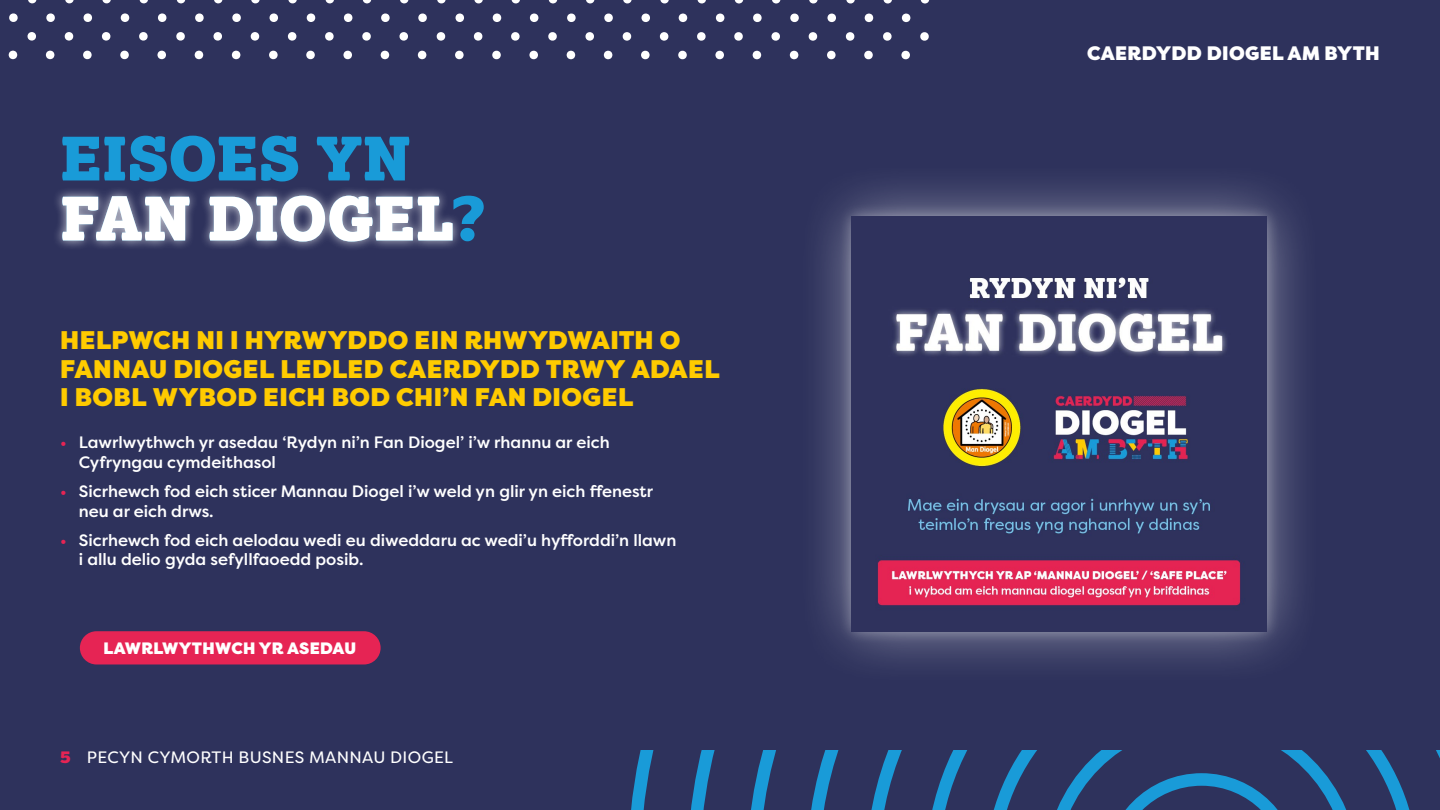
<style>
.page{position:relative;width:1440px;height:810px;background:#2e325c}
.page>*{position:absolute;margin:0;border:0;box-sizing:border-box;transform-origin:0 0}
.t1{font:900 60px/60px "Lexia";letter-spacing:-.015em;color:#199bd8}
.t2{font:900 25.5px/28.5px "Filson Pro";letter-spacing:.015em;color:#ffcb00}
.t3{font:900 19.5px "Filson Pro";letter-spacing:.02em;color:#fff}
.t4{font:500 16.5px/19.8px "Filson Pro";color:#fff}
.t5{font:16.5px "Filson Pro";letter-spacing:.02em;color:#fff}
.t6{font:900 16.5px "Filson Pro";letter-spacing:.02em;color:#fff}
.s1{color:#fff}
.s2{color:#e62454}
.s3{font-weight:900;color:#e62454}
</style>
<div class="page">
<svg style="left:631px;top:750px;width:809px;height:60px"></svg>
<svg style="left:920px;top:32px;width:9px;height:9px"></svg>
<svg style="left:901px;top:50px;width:9px;height:10px"></svg>
<svg style="left:920px;top:0;width:10px;height:4px"></svg>
<svg style="left:901px;top:13px;width:10px;height:10px"></svg>
<svg style="left:883px;top:32px;width:9px;height:9px"></svg>
<svg style="left:864px;top:50px;width:9px;height:10px"></svg>
<svg style="left:883px;top:0;width:9px;height:4px"></svg>
<svg style="left:864px;top:13px;width:10px;height:10px"></svg>
<svg style="left:845px;top:32px;width:10px;height:9px"></svg>
<svg style="left:827px;top:50px;width:9px;height:10px"></svg>
<svg style="left:846px;top:0;width:9px;height:4px"></svg>
<svg style="left:827px;top:13px;width:9px;height:10px"></svg>
<svg style="left:808px;top:32px;width:10px;height:9px"></svg>
<svg style="left:789px;top:50px;width:10px;height:10px"></svg>
<svg style="left:809px;top:0;width:9px;height:4px"></svg>
<svg style="left:790px;top:13px;width:9px;height:10px"></svg>
<svg style="left:771px;top:32px;width:9px;height:9px"></svg>
<svg style="left:752px;top:50px;width:10px;height:10px"></svg>
<svg style="left:772px;top:0;width:9px;height:4px"></svg>
<svg style="left:753px;top:13px;width:9px;height:9px"></svg>
<svg style="left:734px;top:32px;width:9px;height:9px"></svg>
<svg style="left:715px;top:50px;width:9px;height:10px"></svg>
<svg style="left:734px;top:0;width:10px;height:4px"></svg>
<svg style="left:715px;top:13px;width:10px;height:9px"></svg>
<svg style="left:697px;top:32px;width:9px;height:9px"></svg>
<svg style="left:678px;top:50px;width:9px;height:10px"></svg>
<svg style="left:697px;top:0;width:9px;height:4px"></svg>
<svg style="left:678px;top:13px;width:10px;height:9px"></svg>
<svg style="left:659px;top:32px;width:10px;height:9px"></svg>
<svg style="left:641px;top:50px;width:9px;height:10px"></svg>
<svg style="left:660px;top:0;width:9px;height:4px"></svg>
<svg style="left:641px;top:13px;width:9px;height:9px"></svg>
<svg style="left:622px;top:32px;width:10px;height:9px"></svg>
<svg style="left:603px;top:50px;width:10px;height:10px"></svg>
<svg style="left:623px;top:0;width:9px;height:4px"></svg>
<svg style="left:604px;top:13px;width:9px;height:9px"></svg>
<svg style="left:585px;top:32px;width:9px;height:9px"></svg>
<svg style="left:586px;top:0;width:9px;height:4px"></svg>
<svg style="left:567px;top:13px;width:9px;height:9px"></svg>
<svg style="left:548px;top:0;width:10px;height:4px"></svg>
<svg style="left:566px;top:50px;width:10px;height:10px"></svg>
<svg style="left:548px;top:32px;width:9px;height:9px"></svg>
<svg style="left:529px;top:50px;width:9px;height:10px"></svg>
<svg style="left:529px;top:13px;width:10px;height:9px"></svg>
<svg style="left:511px;top:32px;width:9px;height:9px"></svg>
<svg style="left:492px;top:50px;width:9px;height:10px"></svg>
<svg style="left:511px;top:0;width:9px;height:4px"></svg>
<svg style="left:492px;top:13px;width:10px;height:9px"></svg>
<svg style="left:473px;top:32px;width:10px;height:9px"></svg>
<svg style="left:455px;top:50px;width:9px;height:10px"></svg>
<svg style="left:474px;top:0;width:9px;height:4px"></svg>
<svg style="left:455px;top:13px;width:9px;height:9px"></svg>
<svg style="left:436px;top:32px;width:10px;height:9px"></svg>
<svg style="left:417px;top:50px;width:10px;height:10px"></svg>
<svg style="left:437px;top:0;width:9px;height:4px"></svg>
<svg style="left:418px;top:13px;width:9px;height:9px"></svg>
<svg style="left:399px;top:32px;width:9px;height:9px"></svg>
<svg style="left:380px;top:50px;width:10px;height:10px"></svg>
<svg style="left:400px;top:0;width:9px;height:4px"></svg>
<svg style="left:381px;top:13px;width:9px;height:9px"></svg>
<svg style="left:362px;top:32px;width:9px;height:9px"></svg>
<svg style="left:343px;top:50px;width:9px;height:10px"></svg>
<svg style="left:362px;top:0;width:10px;height:4px"></svg>
<svg style="left:343px;top:13px;width:10px;height:9px"></svg>
<svg style="left:325px;top:32px;width:9px;height:9px"></svg>
<svg style="left:306px;top:50px;width:9px;height:10px"></svg>
<svg style="left:325px;top:0;width:9px;height:4px"></svg>
<svg style="left:306px;top:13px;width:10px;height:9px"></svg>
<svg style="left:287px;top:32px;width:10px;height:9px"></svg>
<svg style="left:269px;top:50px;width:9px;height:10px"></svg>
<svg style="left:288px;top:0;width:9px;height:4px"></svg>
<svg style="left:269px;top:13px;width:9px;height:9px"></svg>
<svg style="left:250px;top:32px;width:10px;height:9px"></svg>
<svg style="left:231px;top:50px;width:10px;height:10px"></svg>
<svg style="left:251px;top:0;width:9px;height:4px"></svg>
<svg style="left:232px;top:13px;width:9px;height:9px"></svg>
<svg style="left:213px;top:32px;width:9px;height:9px"></svg>
<svg style="left:194px;top:50px;width:10px;height:10px"></svg>
<svg style="left:214px;top:0;width:9px;height:4px"></svg>
<svg style="left:195px;top:13px;width:9px;height:9px"></svg>
<svg style="left:176px;top:32px;width:9px;height:9px"></svg>
<svg style="left:157px;top:50px;width:9px;height:10px"></svg>
<svg style="left:177px;top:0;width:9px;height:4px"></svg>
<svg style="left:158px;top:13px;width:9px;height:9px"></svg>
<svg style="left:139px;top:32px;width:9px;height:9px"></svg>
<svg style="left:120px;top:50px;width:9px;height:10px"></svg>
<svg style="left:139px;top:0;width:9px;height:4px"></svg>
<svg style="left:120px;top:13px;width:10px;height:9px"></svg>
<svg style="left:101px;top:32px;width:10px;height:9px"></svg>
<svg style="left:83px;top:50px;width:9px;height:10px"></svg>
<svg style="left:102px;top:0;width:9px;height:4px"></svg>
<svg style="left:83px;top:13px;width:9px;height:9px"></svg>
<svg style="left:64px;top:32px;width:10px;height:9px"></svg>
<svg style="left:45px;top:50px;width:10px;height:10px"></svg>
<svg style="left:65px;top:0;width:9px;height:4px"></svg>
<svg style="left:46px;top:13px;width:9px;height:9px"></svg>
<svg style="left:27px;top:32px;width:9px;height:9px"></svg>
<svg style="left:8px;top:50px;width:10px;height:10px"></svg>
<svg style="left:28px;top:0;width:9px;height:4px"></svg>
<svg style="left:9px;top:13px;width:9px;height:9px"></svg>
<div style="left:52px;top:186px;width:411px;height:66px;background:#fff;opacity:.75"></div>
<div style="left:80px;top:631px;width:301px;height:33px;background:#e62454;border-radius:17px"></div>
<div style="left:796px;top:160px;width:527px;height:527px;background:#fff;opacity:.5"></div>
<div style="left:838px;top:202px;width:443px;height:443px;background:#fff;opacity:.35"></div>
<h1 class="t1" style="left:60px;top:126px;width:429px">EISOES YN<br><span class="s1">FAN DIOGEL</span>?</h1>
<h2 class="t2" style="left:60px;top:327px;width:661px">HELPWCH NI I HYRWYDDO EIN RHWYDWAITH O<br>FANNAU DIOGEL LEDLED CAERDYDD TRWY ADAEL<br>I BOBL WYBOD EICH BOD CHI’N FAN DIOGEL</h2>
<p class="t4" style="left:79px;top:432px;width:533px;text-indent:-19px"><span class="s2">•</span> Lawrlwythwch yr asedau ‘Rydyn ni’n Fan Diogel’ i’w rhannu ar eich<br>Cyfryngau cymdeithasol</p>
<p class="t4" style="left:79px;top:481px;width:576px;text-indent:-19px"><span class="s2">•</span> Sicrhewch fod eich sticer Mannau Diogel i’w weld yn glir yn eich ffenestr neu ar eich drws.</p>
<p class="t4" style="left:79px;top:530px;width:599px;text-indent:-19px"><span class="s2">•</span> Sicrhewch fod eich aelodau wedi eu diweddaru ac wedi’u hyfforddi’n llawn i allu delio gyda sefyllfaoedd posib.</p>
<p class="t6" style="left:104px;top:638px;width:254px">LAWRLWYTHWCH YR ASEDAU</p>
<p class="t5" style="left:60px;top:746px;width:395px"><span class="s3">5</span> PECYN CYMORTH BUSNES MANNAU DIOGEL</p>
<p class="t3" style="left:1087px;top:41px;width:294px">CAERDYDD DIOGEL AM BYTH</p>
</div>
